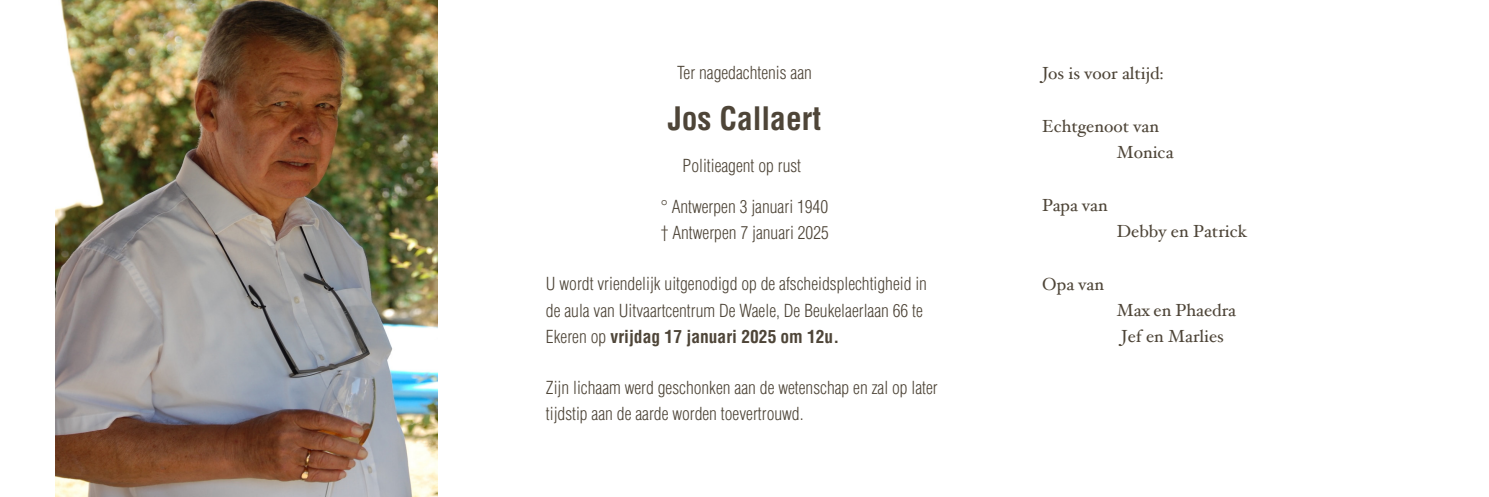
<style>
.page{position:relative;width:1489px;height:497px;background:#fff}
.page>*{position:absolute;margin:0;border:0;box-sizing:border-box;transform-origin:0 0}
.t1{font:700 condensed 31.5px "Helvetica";color:#4e4538}
.t2{font:300 condensed 17.5px/26.2px "Helvetica";color:#4e4538}
.t3{font:17.5px "Hoefler Text";color:#4e4538}
.s1{font-weight:700}
</style>
<div class="page">
<img style="left:56px;top:0;width:382px;height:496px">
<p class="t2" style="left:677px;top:60px;width:136px">Ter nagedachtenis aan</p>
<p class="t1" style="left:668px;top:99px;width:155px">Jos Callaert</p>
<p class="t2" style="left:682px;top:152px;width:120px">Politieagent op rust</p>
<p class="t2" style="left:660px;top:193px;width:170px">° Antwerpen 3 januari 1940 † Antwerpen 7 januari 2025</p>
<p class="t2" style="left:546px;top:270px;width:382px">U wordt vriendelijk uitgenodigd op de afscheidsplechtigheid in de aula van Uitvaartcentrum De Waele, De Beukelaerlaan 66 te<br>Ekeren op <span class="s1">vrijdag 17 januari 2025 om 12u.</span></p>
<p class="t2" style="left:546px;top:374px;width:393px">Zijn lichaam werd geschonken aan de wetenschap en zal op later tijdstip aan de aarde worden toevertrouwd.</p>
<p class="t3" style="left:1042px;top:63px;width:123px">Jos is voor altijd:</p>
<p class="t3" style="left:1042px;top:116px;width:118px">Echtgenoot van</p>
<p class="t3" style="left:1116px;top:142px;width:58px">Monica</p>
<p class="t3" style="left:1042px;top:194px;width:67px">Papa van</p>
<p class="t3" style="left:1116px;top:221px;width:132px">Debby en Patrick</p>
<p class="t3" style="left:1042px;top:273px;width:63px">Opa van</p>
<p class="t3" style="left:1116px;top:299px;width:121px">Max en Phaedra</p>
<p class="t3" style="left:1120px;top:326px;width:104px">Jef en Marlies</p>
</div>
